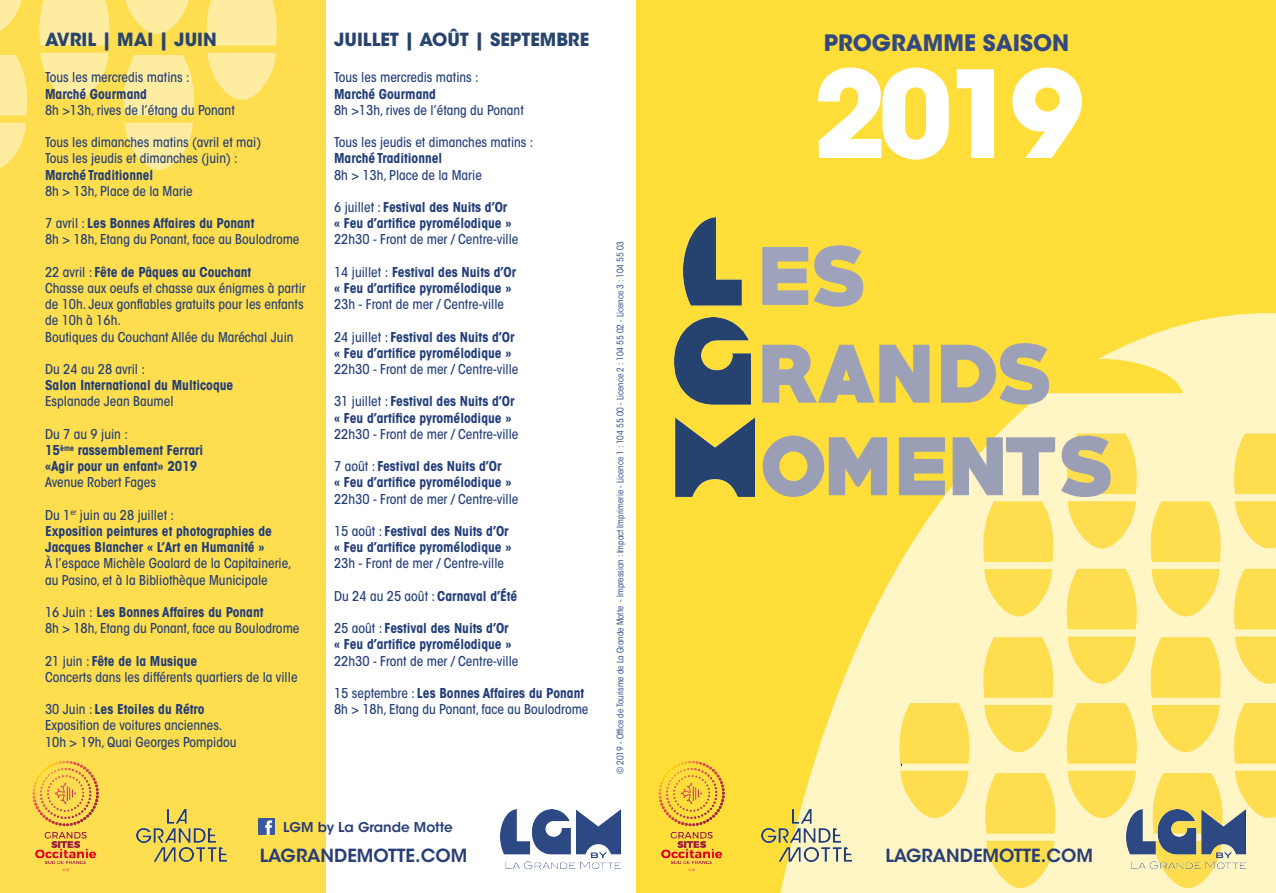
<style>
.page{position:relative;width:1276px;height:893px;background:#fff}
.page>*{position:absolute;margin:0;border:0;box-sizing:border-box;transform-origin:0 0}
.t1{font:700 120px "ITC Avant Garde Std";color:#fff}
.t2{font:700 22.5px "ITC Avant Garde Std";color:#324981}
.t3{font:700 18px "ITC Avant Garde Std";color:#28446d}
.t4{font:600 18px "ITC Avant Garde Std";color:#283f76}
.t5{font:500 condensed 13.5px/16.2px "ITC Avant Garde Std";color:#233e79}
.t6{font:700 condensed 13.5px/16.2px "ITC Avant Garde Std";color:#233e79}
.t7{font:600 13.5px "ITC Avant Garde Std";color:#283f76}
.t8{font:condensed 9px "ITC Avant Garde Std";color:#233e79}
.s1{font-weight:500}
.s2{font-weight:700}
</style>
<div class="page">
<div style="left:636px;top:0;width:640px;height:893px;background:#ffde39"></div>
<div style="left:0;top:0;width:325px;height:893px;background:#fedd4e"></div>
<img style="left:258px;top:818px;width:17px;height:16px">
<svg style="left:780px;top:313px;width:496px;height:580px;fill:#fff5c5"></svg>
<svg style="left:984px;top:569px;width:68px;height:47px;background:#fee36c"></svg>
<svg style="left:1151px;top:569px;width:68px;height:47px;background:#fee36c"></svg>
<svg style="left:1149px;top:501px;width:73px;height:61px;background:#fedf5c"></svg>
<svg style="left:984px;top:705px;width:68px;height:47px;background:#fee36c"></svg>
<svg style="left:981px;top:637px;width:74px;height:61px;background:#fee05d"></svg>
<svg style="left:1151px;top:705px;width:68px;height:47px;background:#fee36c"></svg>
<svg style="left:1149px;top:637px;width:73px;height:61px;background:#fedf5c"></svg>
<svg style="left:986px;top:841px;width:68px;height:47px;background:#fee36c"></svg>
<svg style="left:983px;top:773px;width:74px;height:61px;background:#fee05d"></svg>
<svg style="left:1153px;top:868px;width:68px;height:20px"></svg>
<svg style="left:1151px;top:773px;width:73px;height:36px;background:#fee060"></svg>
<svg style="left:1235px;top:501px;width:41px;height:47px;background:#fee268"></svg>
<svg style="left:1232px;top:433px;width:44px;height:61px;background:#fedf5b"></svg>
<svg style="left:1067px;top:637px;width:68px;height:47px;background:#fee36d"></svg>
<svg style="left:1065px;top:569px;width:73px;height:60px;background:#fedf5b"></svg>
<svg style="left:1235px;top:637px;width:41px;height:47px;background:#fee269"></svg>
<svg style="left:1232px;top:569px;width:44px;height:60px;background:#fedf5a"></svg>
<svg style="left:897px;top:703px;width:74px;height:115px;background:#fee36c"></svg>
<svg style="left:1067px;top:771px;width:68px;height:47px;background:#fee26a"></svg>
<svg style="left:1065px;top:703px;width:73px;height:61px;background:#fedf5c"></svg>
<svg style="left:1235px;top:771px;width:41px;height:47px;background:#fde063"></svg>
<svg style="left:1232px;top:703px;width:44px;height:61px;background:#fedf5b"></svg>
<img style="left:1126px;top:809px;width:119px;height:59px">
<img style="left:762px;top:809px;width:90px;height:53px">
<img style="left:658px;top:760px;width:67px;height:112px">
<img style="left:501px;top:809px;width:119px;height:59px">
<img style="left:136px;top:809px;width:90px;height:53px">
<img style="left:32px;top:760px;width:67px;height:112px">
<svg style="left:0;top:0;width:22px;height:31px"></svg>
<svg style="left:125px;top:0;width:64px;height:34px"></svg>
<svg style="left:0;top:123px;width:26px;height:45px"></svg>
<svg style="left:0;top:55px;width:27px;height:60px;background:#feea97"></svg>
<svg style="left:125px;top:123px;width:68px;height:47px"></svg>
<svg style="left:124px;top:55px;width:70px;height:60px;background:#feea99"></svg>
<svg style="left:40px;top:53px;width:68px;height:47px"></svg>
<div style="left:39px;top:0;width:71px;height:45px;background:#feeca0"></div>
<svg style="left:208px;top:53px;width:68px;height:47px"></svg>
<div style="left:206px;top:0;width:71px;height:45px;background:#feeca0"></div>
<img style="left:675px;top:417px;width:79px;height:80px">
<svg style="left:762px;top:245px;width:101px;height:62px"></svg>
<svg style="left:762px;top:343px;width:287px;height:61px"></svg>
<svg style="left:762px;top:433px;width:376px;height:129px"></svg>
<img style="left:674px;top:317px;width:77px;height:88px">
<img style="left:683px;top:218px;width:59px;height:88px">
<h3 class="t3" style="left:334px;top:28px;width:257px">JUILLET | AOÛT | SEPTEMBRE</h3>
<p class="t5" style="left:334px;top:69px;width:146px">Tous les mercredis matins :</p>
<p class="t6" style="left:334px;top:85px;width:103px">Marché Gourmand</p>
<p class="t5" style="left:334px;top:102px;width:191px">8h &gt;13h, rives de l’étang du Ponant</p>
<p class="t5" style="left:334px;top:134px;width:201px">Tous les jeudis et dimanches matins :</p>
<p class="t6" style="left:334px;top:150px;width:110px">Marché Traditionnel</p>
<p class="t5" style="left:334px;top:167px;width:149px">8h &gt; 13h, Place de la Marie</p>
<p class="t6" style="left:334px;top:199px;width:179px"><span class="s1">6 juillet :</span> Festival des Nuits d’Or « Feu d’artifice pyromélodique »</p>
<p class="t5" style="left:334px;top:231px;width:186px">22h30 - Front de mer / Centre-ville</p>
<p class="t6" style="left:334px;top:264px;width:184px"><span class="s1">14 juillet :</span> Festival des Nuits d’Or « Feu d’artifice pyromélodique »</p>
<p class="t5" style="left:334px;top:296px;width:171px">23h - Front de mer / Centre-ville</p>
<p class="t6" style="left:334px;top:328px;width:182px"><span class="s1">24 juillet :</span> Festival des Nuits d’Or « Feu d’artifice pyromélodique »</p>
<p class="t5" style="left:334px;top:361px;width:186px">22h30 - Front de mer / Centre-ville</p>
<p class="t6" style="left:334px;top:393px;width:182px"><span class="s1">31 juillet :</span> Festival des Nuits d’Or « Feu d’artifice pyromélodique »</p>
<p class="t5" style="left:334px;top:426px;width:186px">22h30 - Front de mer / Centre-ville</p>
<p class="t6" style="left:334px;top:458px;width:179px"><span class="s1">7 août :</span> Festival des Nuits d’Or<br>« Feu d’artifice pyromélodique »</p>
<p class="t5" style="left:334px;top:491px;width:186px">22h30 - Front de mer / Centre-ville</p>
<p class="t6" style="left:334px;top:523px;width:179px"><span class="s1">15 août :</span> Festival des Nuits d’Or « Feu d’artifice pyromélodique »</p>
<p class="t5" style="left:334px;top:555px;width:171px">23h - Front de mer / Centre-ville</p>
<p class="t5" style="left:334px;top:588px;width:185px">Du 24 au 25 août : <span class="s2">Carnaval d’Été</span></p>
<p class="t6" style="left:334px;top:620px;width:179px"><span class="s1">25 août :</span> Festival des Nuits d’Or « Feu d’artifice pyromélodique »</p>
<p class="t5" style="left:334px;top:653px;width:186px">22h30 - Front de mer / Centre-ville</p>
<p class="t5" style="left:334px;top:685px;width:256px">15 septembre : <span class="s2">Les Bonnes Affaires du Ponant<br></span>8h &gt; 18h, Etang du Ponant, face au Boulodrome</p>
<h3 class="t3" style="left:45px;top:28px;width:173px">AVRIL | MAI | JUIN</h3>
<h2 class="t2" style="left:824px;top:28px;width:247px">PROGRAMME SAISON</h2>
<p class="t5" style="left:45px;top:69px;width:146px">Tous les mercredis matins :</p>
<p class="t6" style="left:45px;top:85px;width:103px">Marché Gourmand</p>
<p class="t5" style="left:45px;top:102px;width:191px">8h &gt;13h, rives de l’étang du Ponant</p>
<p class="t5" style="left:45px;top:134px;width:217px">Tous les dimanches matins (avril et mai)<br>Tous les jeudis et dimanches (juin) :</p>
<p class="t6" style="left:45px;top:166px;width:110px">Marché Traditionnel</p>
<p class="t5" style="left:45px;top:183px;width:149px">8h &gt; 13h, Place de la Marie</p>
<p class="t5" style="left:45px;top:215px;width:256px">7 avril : <span class="s2">Les Bonnes Affaires du Ponant<br></span>8h &gt; 18h, Etang du Ponant, face au Boulodrome</p>
<p class="t5" style="left:45px;top:264px;width:262px">22 avril : <span class="s2">Fête de Pâques au Couchant<br></span>Chasse aux oeufs et chasse aux énigmes à partir de 10h. Jeux gonflables gratuits pour les enfants de 10h à 16h.<br>Boutiques du Couchant Allée du Maréchal Juin</p>
<p class="t5" style="left:45px;top:361px;width:101px">Du 24 au 28 avril :</p>
<p class="t6" style="left:45px;top:377px;width:190px">Salon International du Multicoque</p>
<p class="t5" style="left:45px;top:393px;width:130px">Esplanade Jean Baumel</p>
<p class="t6" style="left:45px;top:426px;width:160px"><span class="s1">Du 7 au 9 juin :<br></span>15<sup>ème</sup> rassemblement Ferrari «Agir pour un enfant» 2019</p>
<p class="t5" style="left:45px;top:474px;width:112px">Avenue Robert Fages</p>
<p class="t6" style="left:45px;top:507px;width:228px"><span class="s1">Du 1</span><sup>er</sup> <span class="s1">juin au 28 juillet :<br></span>Exposition peintures et photographies de<br>Jacques Blancher « L’Art en Humanité »</p>
<p class="t5" style="left:45px;top:555px;width:248px">À l’espace Michèle Goalard de la Capitainerie, au Pasino, et à la Bibliothèque Municipale</p>
<p class="t5" style="left:45px;top:604px;width:256px">16 Juin : <span class="s2">Les Bonnes Affaires du Ponant<br></span>8h &gt; 18h, Etang du Ponant, face au Boulodrome</p>
<p class="t5" style="left:45px;top:653px;width:254px">21 juin : <span class="s2">Fête de la Musique<br></span>Concerts dans les différents quartiers de la ville</p>
<p class="t5" style="left:45px;top:701px;width:193px">30 Juin : <span class="s2">Les Etoiles du Rétro<br></span>Exposition de voitures anciennes.<br>10h &gt; 19h, Quai Georges Pompidou</p>
<h1 class="t1" style="left:812px;top:36px;width:273px">2019</h1>
<p class="t8" style="left:614px;top:774px;width:535px;rotate:-90deg">© 2019 - Office de Tourisme de La Grande Motte - Impression : Impact Imprimerie - Licence 1 : 104 55 00 - Licence 2 : 104 55 02 - Licence 3 : 104 55 03</p>
<p class="t7" style="left:283px;top:818px;width:171px">LGM by La Grande Motte</p>
<h3 class="t4" style="left:260px;top:844px;width:209px">LAGRANDEMOTTE.COM</h3>
<h3 class="t4" style="left:885px;top:844px;width:209px">LAGRANDEMOTTE.COM</h3>
</div>
